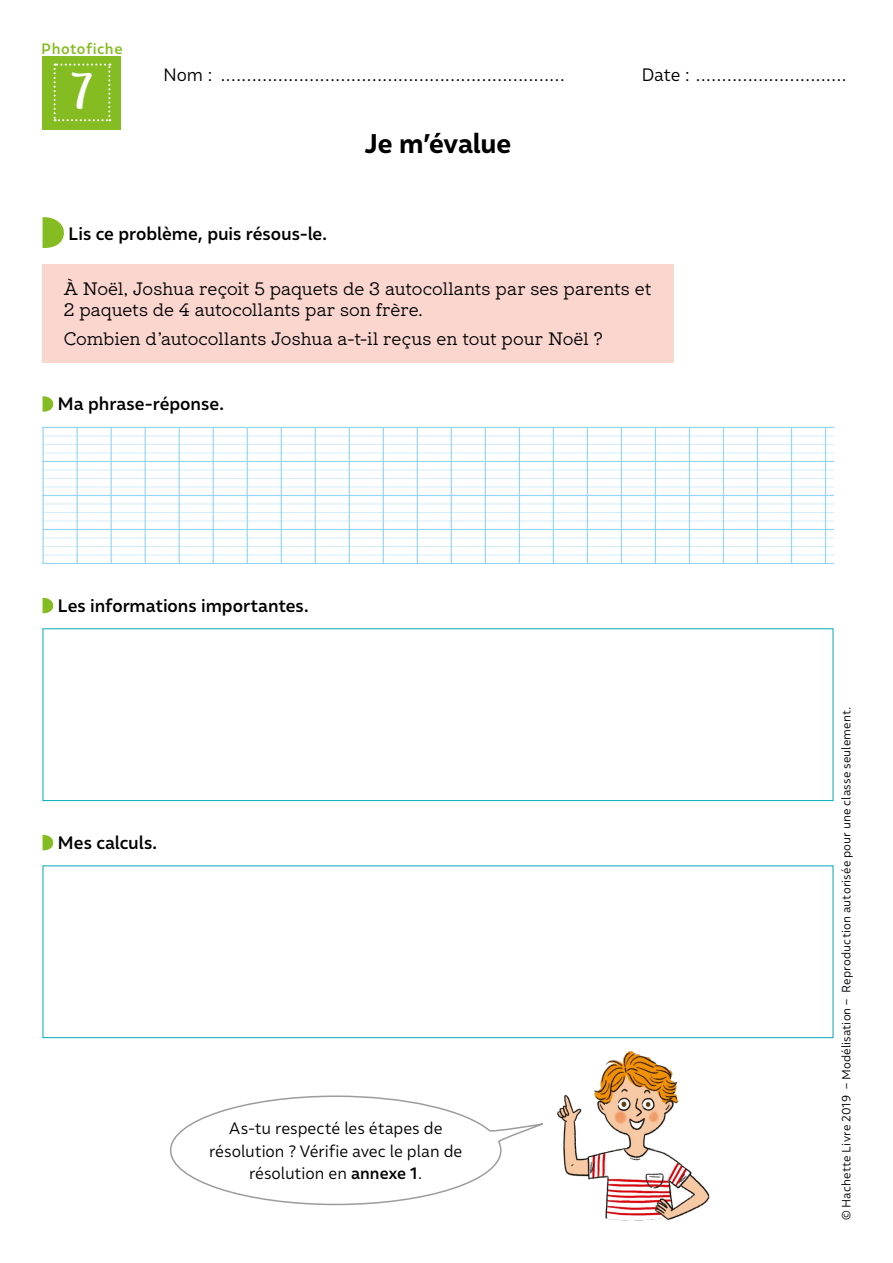
<style>
.page{position:relative;width:893px;height:1263px;background:#fff}
.page>*{position:absolute;margin:0;border:0;box-sizing:border-box;transform-origin:0 0}
.t1{font:800 49.5px "Photo Wall";color:#fff}
.Titre_Fiche{font:700 27px "Malva";letter-spacing:-.005em;color:#000}
.texte_encadré_problè{font:18px/21px "Locke";color:#000}
.t2{font:18px "Malva";letter-spacing:-.01em;color:#000}
.consigne_-_6_avt{font:500 18px "Malva";color:#000}
.consigne_-15_avt{font:500 18px "Malva";letter-spacing:-.005em;color:#000}
.texte_bulle_BD{font:16.5px/22.5px "Malva";color:#000;text-align:center}
.t3{font:500 15px "Malva";letter-spacing:.03em;color:#85bc21}
.t4{font:12px "Malva";letter-spacing:.01em;color:#000}
.s1{font-weight:500}
</style>
<div class="page">
<div style="left:43px;top:56px;width:78px;height:73px;background:#85bc21"></div>
<svg style="left:54px;top:64px;width:56px;height:57px"></svg>
<svg style="left:43px;top:217px;width:21px;height:31px"></svg>
<div style="left:43px;top:264px;width:631px;height:98px;background:#fad6cf"></div>
<svg style="left:43px;top:396px;width:11px;height:16px"></svg>
<hr style="left:43px;top:555px;width:790px;height:1px;background:#d4edfc">
<hr style="left:43px;top:546px;width:790px;height:1px;background:#d4edfc">
<hr style="left:43px;top:538px;width:790px;height:1px;background:#d4edfc">
<hr style="left:43px;top:521px;width:790px;height:1px;background:#d4edfc">
<hr style="left:43px;top:512px;width:790px;height:1px;background:#d4edfc">
<hr style="left:43px;top:504px;width:790px;height:1px;background:#d4edfc">
<hr style="left:43px;top:487px;width:790px;height:1px;background:#d4edfc">
<hr style="left:43px;top:478px;width:790px;height:1px;background:#d4edfc">
<hr style="left:43px;top:470px;width:790px;height:1px;background:#d4edfc">
<hr style="left:43px;top:453px;width:790px;height:1px;background:#d4edfc">
<hr style="left:43px;top:444px;width:790px;height:1px;background:#d4edfc">
<hr style="left:43px;top:436px;width:790px;height:1px;background:#d4edfc">
<hr style="left:77px;top:427px;width:1px;height:137px;background:#95d5f7">
<hr style="left:111px;top:427px;width:1px;height:137px;background:#95d5f7">
<hr style="left:145px;top:427px;width:1px;height:137px;background:#95d5f7">
<hr style="left:179px;top:427px;width:1px;height:137px;background:#95d5f7">
<hr style="left:213px;top:427px;width:1px;height:137px;background:#95d5f7">
<hr style="left:247px;top:427px;width:1px;height:137px;background:#95d5f7">
<hr style="left:281px;top:427px;width:1px;height:137px;background:#95d5f7">
<hr style="left:315px;top:427px;width:1px;height:137px;background:#95d5f7">
<hr style="left:349px;top:427px;width:1px;height:137px;background:#95d5f7">
<hr style="left:383px;top:427px;width:1px;height:137px;background:#95d5f7">
<hr style="left:417px;top:427px;width:1px;height:137px;background:#95d5f7">
<hr style="left:451px;top:427px;width:1px;height:137px;background:#95d5f7">
<hr style="left:485px;top:427px;width:1px;height:137px;background:#95d5f7">
<hr style="left:519px;top:427px;width:1px;height:137px;background:#95d5f7">
<hr style="left:553px;top:427px;width:1px;height:137px;background:#95d5f7">
<hr style="left:587px;top:427px;width:1px;height:137px;background:#95d5f7">
<hr style="left:621px;top:427px;width:1px;height:137px;background:#95d5f7">
<hr style="left:655px;top:427px;width:1px;height:137px;background:#95d5f7">
<hr style="left:689px;top:427px;width:1px;height:137px;background:#95d5f7">
<hr style="left:723px;top:427px;width:1px;height:137px;background:#95d5f7">
<hr style="left:757px;top:427px;width:1px;height:137px;background:#95d5f7">
<hr style="left:791px;top:427px;width:1px;height:137px;background:#95d5f7">
<hr style="left:825px;top:427px;width:1px;height:137px;background:#95d5f7">
<hr style="left:43px;top:563px;width:790px;height:1px;background:#95d5f7">
<hr style="left:43px;top:529px;width:790px;height:1px;background:#95d5f7">
<hr style="left:43px;top:495px;width:790px;height:1px;background:#95d5f7">
<hr style="left:43px;top:461px;width:790px;height:1px;background:#95d5f7">
<hr style="left:43px;top:427px;width:790px;height:1px;background:#95d5f7">
<hr style="left:43px;top:428px;width:1px;height:136px;background:#95d5f7">
<svg style="left:43px;top:597px;width:11px;height:16px"></svg>
<div style="left:43px;top:628px;width:790px;height:173px;border:1px solid #00abbc"></div>
<svg style="left:43px;top:834px;width:11px;height:16px"></svg>
<div style="left:43px;top:865px;width:790px;height:173px;border:1px solid #00abbc"></div>
<img style="left:557px;top:1051px;width:153px;height:170px">
<svg style="left:170px;top:1095px;width:373px;height:111px"></svg>
<p class="t3" style="left:41px;top:40px;width:83px">Photofiche</p>
<p class="t1" style="left:72px;top:61px;width:22px">7</p>
<p class="t2" style="left:163px;top:64px;width:403px">Nom : ..................................................................</p>
<p class="t2" style="left:641px;top:64px;width:207px">Date : .............................</p>
<p class="Titre_Fiche" style="left:365px;top:127px;width:148px">Je m’évalue</p>
<p class="consigne_-15_avt" style="left:68px;top:222px;width:261px">Lis ce problème, puis résous-le.</p>
<p class="texte_encadré_problè" style="left:64px;top:278px;width:589px">À Noël, Joshua reçoit 5 paquets de 3 autocollants par ses parents et<br>2 paquets de 4 autocollants par son frère.</p>
<p class="texte_encadré_problè" style="left:64px;top:329px;width:541px">Combien d’autocollants Joshua a-t-il reçus en tout pour Noël ?</p>
<p class="consigne_-_6_avt" style="left:58px;top:393px;width:168px">Ma phrase-réponse.</p>
<p class="consigne_-_6_avt" style="left:58px;top:595px;width:253px">Les informations importantes.</p>
<p class="consigne_-_6_avt" style="left:58px;top:832px;width:101px">Mes calculs.</p>
<p class="texte_bulle_BD" style="left:209px;top:1117px;width:255px">As-tu respecté les étapes de résolution ? Vérifie avec le plan de résolution en <span class="s1">annexe 1</span>.</p>
<p class="t4" style="left:839px;top:1220px;width:516px;rotate:-90deg">© Hachette Livre 2019 – Modélisation – Reproduction autorisée pour une classe seulement.</p>
</div>
